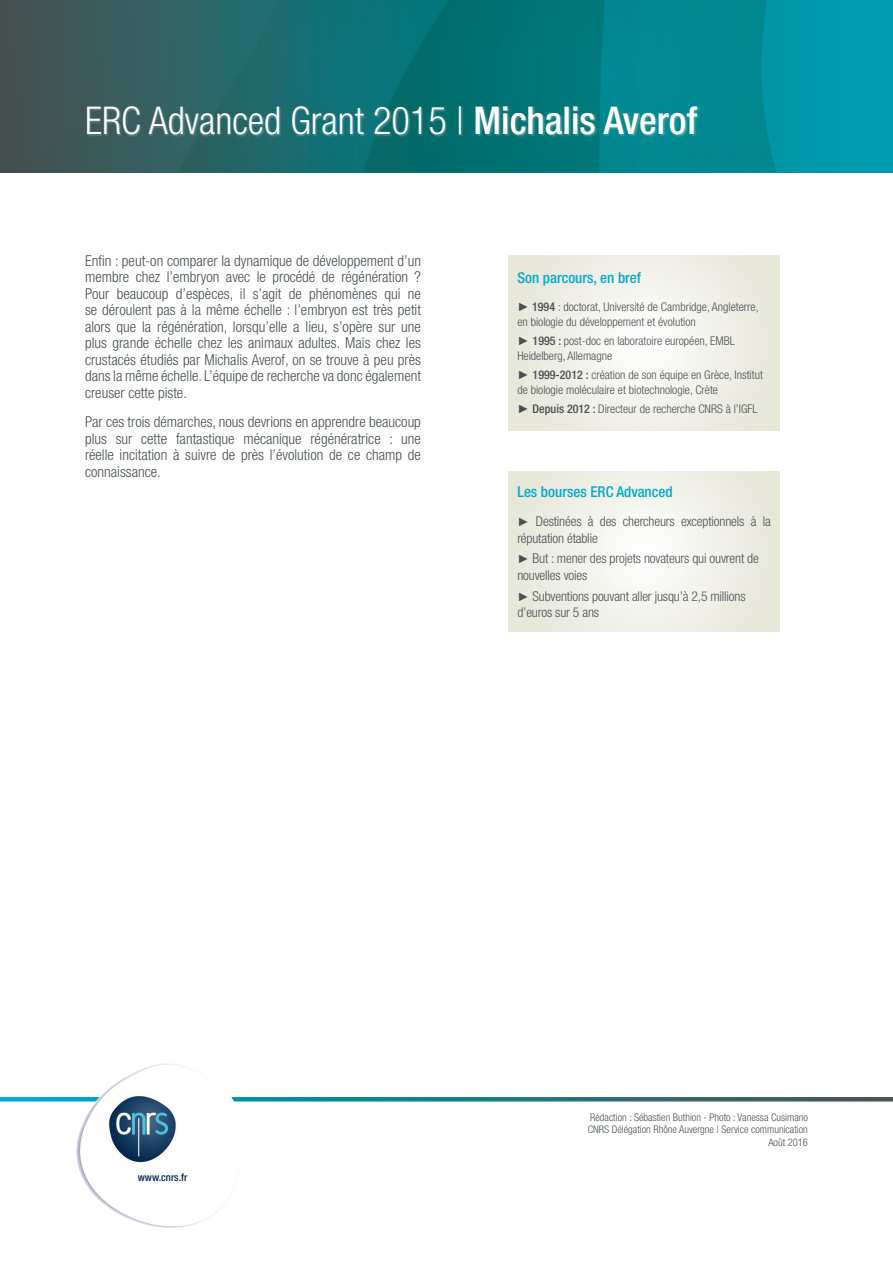
<style>
.page{position:relative;width:893px;height:1263px;background:#fff}
.page>*{position:absolute;margin:0;border:0;box-sizing:border-box;transform-origin:0 0}
.t1{font:300 condensed 38.25px "Helvetica Neue LT Std";color:#fff}
.t2{font:300 condensed 15px/16.5px "Helvetica Neue LT Std";color:#485153;text-align:justify}
.t3{font:500 condensed 15px "Helvetica Neue LT Std";color:#00abcd}
.t4{font:300 condensed 13.5px/16.5px "Helvetica Neue LT Std";letter-spacing:-.01em;color:#485153}
.t5{font:300 condensed 12px/15px "Helvetica Neue LT Std";color:#485153}
.t6{font:300 condensed 10.5px/12.6px "Helvetica Neue LT Std";color:#485153;text-align:right}
.t7{font:500 condensed 10.5px "Helvetica Neue LT Std";color:#04264b}
.s1{font-weight:500}
.s2{font-family:"Century Gothic";font-weight:400;font-stretch:normal}
.s3{font-family:"Century Gothic";font-weight:400;font-stretch:normal;font-size:12px}
</style>
<div class="page">
<svg style="left:0;top:0;width:893px;height:172px;background:#23737c"></svg>
<svg style="left:178px;top:0;width:185px;height:172px;background:#1e6b6f"></svg>
<svg style="left:363px;top:0;width:413px;height:172px;background:#017c81"></svg>
<svg style="left:0;top:1097px;width:893px;height:4px;background:#227883"></svg>
<img style="left:77px;top:1063px;width:164px;height:165px">
<div style="left:87px;top:105px;width:613px;height:33px;background:#e7e6d9;opacity:.3"></div>
<svg style="left:509px;top:472px;width:270px;height:159px"></svg>
<svg style="left:509px;top:255px;width:270px;height:175px"></svg>
<h1 class="t1" style="left:85px;top:98px;width:614px">ERC Advanced Grant 2015 | <span class="s1">Michalis Averof</span></h1>
<p class="t2" style="left:85px;top:252px;width:337px">Enfin : peut-on comparer la dynamique de développement d’un membre chez l’embryon avec le procédé de régénération ?<br>Pour beaucoup d’espèces, il s’agit de phénomènes qui ne se déroulent pas à la même échelle : l’embryon est très petit alors que la régénération, lorsqu’elle a lieu, s’opère sur une plus grande échelle chez les animaux adultes. Mais chez les crustacés étudiés par Michalis Averof, on se trouve à peu près dans la même échelle. L’équipe de recherche va donc également creuser cette piste.</p>
<p class="t2" style="left:85px;top:413px;width:337px">Par ces trois démarches, nous devrions en apprendre beaucoup plus sur cette fantastique mécanique régénératrice : une réelle incitation à suivre de près l’évolution de ce champ de connaissance.</p>
<p class="t3" style="left:517px;top:269px;width:125px">Son parcours, en bref</p>
<p class="t5" style="left:517px;top:299px;width:243px"><span class="s2">►</span> <span class="s1">1994</span> : doctorat, Université de Cambridge, Angleterre, en biologie du développement et évolution</p>
<p class="t5" style="left:517px;top:333px;width:219px"><span class="s2">►</span> <span class="s1">1995 :</span> post-doc en laboratoire européen, EMBL<br>Heidelberg, Allemagne</p>
<p class="t5" style="left:517px;top:367px;width:247px"><span class="s2">►</span> <span class="s1">1999-2012 :</span> création de son équipe en Grèce, Institut de biologie moléculaire et biotechnologie, Crète</p>
<p class="t5" style="left:517px;top:401px;width:242px"><span class="s2">►</span> <span class="s1">Depuis 2012 :</span> Directeur de recherche CNRS à l’IGFL</p>
<p class="t3" style="left:517px;top:483px;width:157px">Les bourses ERC Advanced</p>
<p class="t4" style="left:517px;top:513px;width:255px"><span class="s3">►</span> Destinées à des chercheurs exceptionnels à la réputation établie</p>
<p class="t4" style="left:517px;top:550px;width:243px"><span class="s3">►</span> But : mener des projets novateurs qui ouvrent de nouvelles voies</p>
<p class="t4" style="left:517px;top:587px;width:230px"><span class="s3">►</span> Subventions pouvant aller jusqu’à 2,5 millions d’euros sur 5 ans</p>
<p class="t7" style="left:138px;top:1171px;width:51px">www.cnrs.fr</p>
<p class="t6" style="left:588px;top:1111px;width:222px">Rédaction : Sébastien Buthion - Photo : Vanessa Cusimano<br>CNRS Délégation Rhône Auvergne | Service communication<br>Août 2016</p>
</div>
